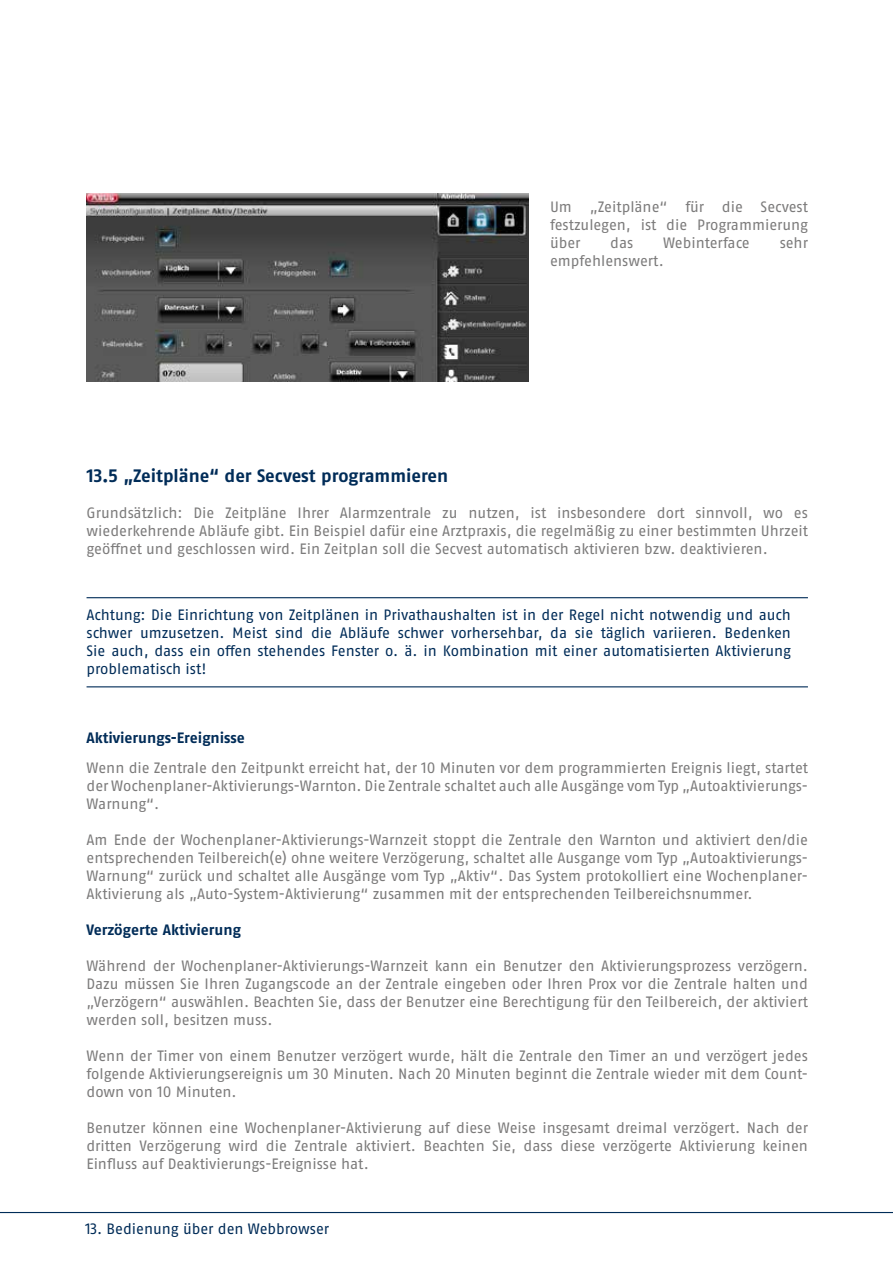
<style>
.page{position:relative;width:893px;height:1263px;background:#fff}
.page>*{position:absolute;margin:0;border:0;box-sizing:border-box;transform-origin:0 0}
.t1{font:700 18px "ABUS Fago Pro";color:#002c58}
.t2{font:15px/18px "ABUS Fago Pro";letter-spacing:-.005em;color:#7c7b7b;text-align:justify}
.t3{font:15px/18px "ABUS Fago Pro";letter-spacing:-.005em;color:#002c58;text-align:justify}
.t4{font:700 15px "ABUS Fago Pro";letter-spacing:-.005em;color:#002c58}
</style>
<div class="page">
<hr style="left:0;top:1212px;width:893px;height:1px;background:#002c58">
<hr style="left:87px;top:597px;width:721px;height:1px;background:#002c58">
<hr style="left:87px;top:686px;width:721px;height:1px;background:#002c58">
<img style="left:87px;top:194px;width:442px;height:188px">
<p class="t2" style="left:550px;top:197px;width:260px">Um „Zeitpläne“ für die Secvest festzulegen, ist die Programmierung über</p>
<p class="t2" style="left:610px;top:233px;width:24px">das</p>
<p class="t2" style="left:663px;top:233px;width:88px">Webinterface</p>
<p class="t2" style="left:780px;top:233px;width:30px">sehr</p>
<p class="t2" style="left:550px;top:251px;width:115px">empfehlenswert.</p>
<p class="t1" style="left:87px;top:465px;width:363px">13.5 „Zeitpläne“ der Secvest programmieren</p>
<p class="t2" style="left:87px;top:503px;width:723px">Grundsätzlich: Die Zeitpläne Ihrer Alarmzentrale zu nutzen, ist insbesondere dort sinnvoll, wo es wiederkehrende Abläufe gibt. Ein Beispiel dafür eine Arztpraxis, die regelmäßig zu einer bestimmten Uhrzeit geöffnet und geschlossen wird. Ein Zeitplan soll die Secvest automatisch aktivieren bzw. deaktivieren.</p>
<p class="t3" style="left:87px;top:605px;width:706px">Achtung: Die Einrichtung von Zeitplänen in Privathaushalten ist in der Regel nicht notwendig und auch schwer umzusetzen. Meist sind die Abläufe schwer vorhersehbar, da sie täglich variieren. Bedenken Sie auch, dass ein offen stehendes Fenster o. ä. in Kombination mit einer automatisierten Aktivierung problematisch ist!</p>
<p class="t4" style="left:87px;top:728px;width:160px">Aktivierungs-Ereignisse</p>
<p class="t2" style="left:87px;top:759px;width:723px">Wenn die Zentrale den Zeitpunkt erreicht hat, der 10 Minuten vor dem programmierten Ereignis liegt, startet der Wochenplaner-Aktivierungs-Warnton. Die Zentrale schaltet auch alle Ausgänge vom Typ „Autoaktivierungs-Warnung“.</p>
<p class="t2" style="left:87px;top:831px;width:723px">Am Ende der Wochenplaner-Aktivierungs-Warnzeit stoppt die Zentrale den Warnton und aktiviert den/die entsprechenden Teilbereich(e) ohne weitere Verzögerung, schaltet alle Ausgange vom Typ „Autoaktivierungs-Warnung“ zurück und schaltet alle Ausgänge vom Typ „Aktiv“. Das System protokolliert eine Wochenplaner-Aktivierung als „Auto-System-Aktivierung“ zusammen mit der entsprechenden Teilbereichsnummer.</p>
<p class="t4" style="left:87px;top:921px;width:156px">Verzögerte Aktivierung</p>
<p class="t2" style="left:87px;top:957px;width:723px">Während der Wochenplaner-Aktivierungs-Warnzeit kann ein Benutzer den Aktivierungsprozess verzögern.<br>Dazu müssen Sie Ihren Zugangscode an der Zentrale eingeben oder Ihren Prox vor die Zentrale halten und „Verzögern“ auswählen. Beachten Sie, dass der Benutzer eine Berechtigung für den Teilbereich, der aktiviert werden soll, besitzen muss.</p>
<p class="t2" style="left:87px;top:1047px;width:723px">Wenn der Timer von einem Benutzer verzögert wurde, hält die Zentrale den Timer an und verzögert jedes folgende Aktivierungsereignis um 30 Minuten. Nach 20 Minuten beginnt die Zentrale wieder mit dem Count&shy;down von 10 Minuten.</p>
<p class="t2" style="left:87px;top:1119px;width:723px">Benutzer können eine Wochenplaner-Aktivierung auf diese Weise insgesamt dreimal verzögert. Nach der dritten Verzögerung wird die Zentrale aktiviert. Beachten Sie, dass diese verzögerte Aktivierung keinen Einfluss auf Deaktivierungs-Ereignisse hat.</p>
<p class="t3" style="left:85px;top:1220px;width:246px">13. Bedienung über den Webbrowser</p>
</div>
